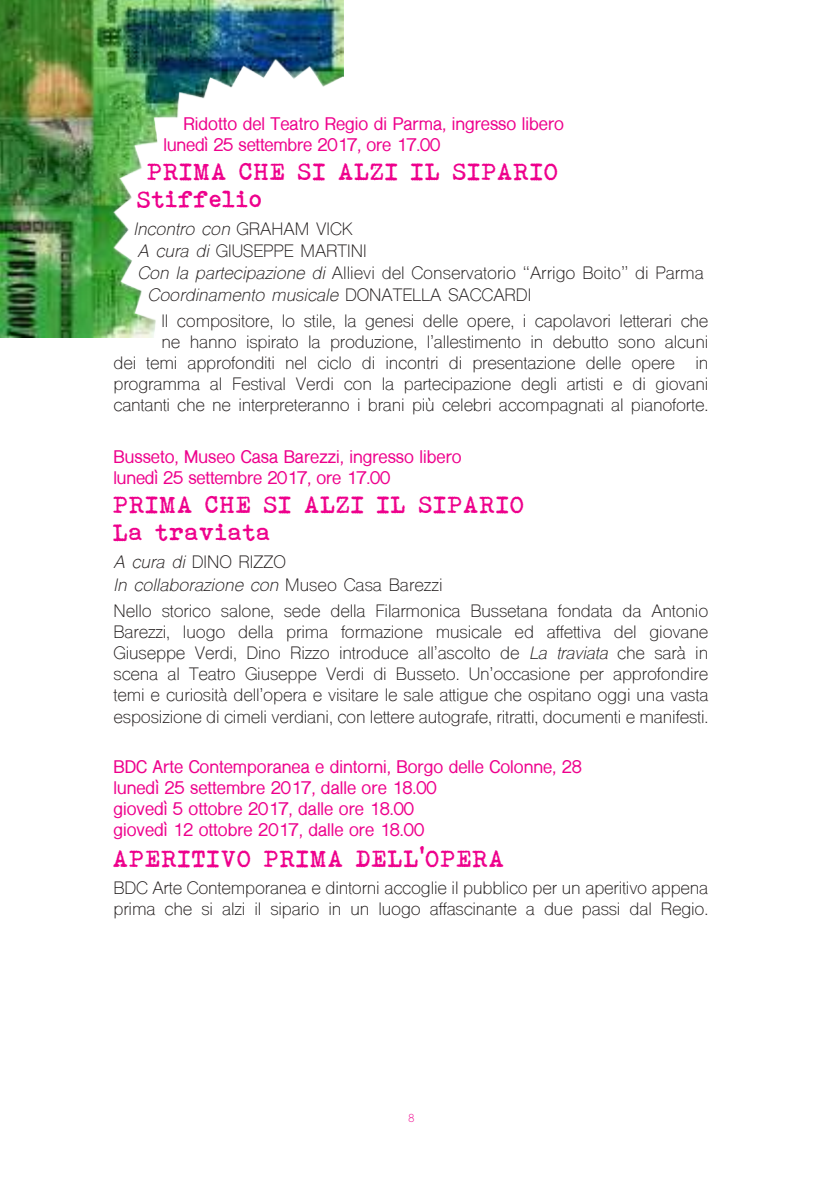
<style>
.page{position:relative;width:823px;height:1191px;background:#fff}
.page>*{position:absolute;margin:0;border:0;box-sizing:border-box;transform-origin:0 0}
.t1{font:24px/28px "Bohemian typewriter";color:#ee008c}
.t2{font:17px/21px "Shree Dev 0714";letter-spacing:-.01em;color:#241f1f;text-align:right}
.t3{font:700 17px/21px "Shree Dev 0714";color:#ee008c}
.t4{font:italic 17px/22px "Shree Dev 0714";color:#241f1f}
.t5{font:11px "Shree Dev 0714";color:#ee008c}
.s1{font-style:normal}
.s2{font-style:italic}
</style>
<div class="page">
<img style="left:0;top:0;width:343px;height:337px">
<p class="t3" style="left:163px;top:114px;width:402px;text-indent:20px">Ridotto del Teatro Regio di Parma, ingresso libero lunedì 25 settembre 2017, ore 17.00</p>
<h1 class="t1" style="left:137px;top:157px;width:423px;text-indent:10px">PRIMA CHE SI ALZI IL SIPARIO<br>Stiffelio</h1>
<p class="t4" style="left:133px;top:220px;width:220px">Incontro con <span class="s1">GRAHAM VICK</span></p>
<p class="t2" style="left:137px;top:243px;width:230px"><span class="s2">A cura di</span> GIUSEPPE MARTINI</p>
<p class="t2" style="left:137px;top:265px;width:567px"><span class="s2">Con la partecipazione di</span> Allievi del Conservatorio “Arrigo Boito” di Parma</p>
<p class="t4" style="left:147px;top:286px;width:385px">Coordinamento musicale <span class="s1">DONATELLA SACCARDI</span></p>
<p class="t2" style="left:113px;top:313px;width:596px">Il compositore, lo stile, la genesi delle opere, i capolavori letterari che<br>ne hanno ispirato la produzione, l’allestimento in debutto sono alcuni<br>dei temi approfonditi nel ciclo di incontri di presentazione delle opere in programma al Festival Verdi con la partecipazione degli artisti e di giovani cantanti che ne interpreteranno i brani più celebri accompagnati al pianoforte.</p>
<p class="t3" style="left:113px;top:447px;width:349px">Busseto, Museo Casa Barezzi, ingresso libero lunedì 25 settembre 2017, ore 17.00</p>
<h1 class="t1" style="left:113px;top:490px;width:413px">PRIMA CHE SI ALZI IL SIPARIO<br>La traviata</h1>
<p class="t4" style="left:113px;top:553px;width:330px">A cura di <span class="s1">DINO RIZZO<br></span>In collaborazione con <span class="s1">Museo Casa Barezzi</span></p>
<p class="t2" style="left:113px;top:602px;width:596px;text-align:justify">Nello storico salone, sede della Filarmonica Bussetana fondata da Antonio Barezzi, luogo della prima formazione musicale ed affettiva del giovane Giuseppe Verdi, Dino Rizzo introduce all’ascolto de <span class="s2">La traviata</span> che sarà in scena al Teatro Giuseppe Verdi di Busseto. Un’occasione per approfondire temi e curiosità dell’opera e visitare le sale attigue che ospitano oggi una vasta esposizione di cimeli verdiani, con lettere autografe, ritratti, documenti e manifesti.</p>
<p class="t3" style="left:113px;top:756px;width:470px">BDC Arte Contemporanea e dintorni, Borgo delle Colonne, 28 lunedì 25 settembre 2017, dalle ore 18.00<br>giovedì 5 ottobre 2017, dalle ore 18.00<br>giovedì 12 ottobre 2017, dalle ore 18.00</p>
<h1 class="t1" style="left:113px;top:843px;width:393px">APERITIVO PRIMA DELL’OPERA</h1>
<p class="t2" style="left:113px;top:879px;width:596px;text-align:left">BDC Arte Contemporanea e dintorni accoglie il pubblico per un aperitivo appena prima che si alzi il sipario in un luogo affascinante a due passi dal Regio.</p>
<p class="t5" style="left:408px;top:1111px;width:8px">8</p>
</div>
